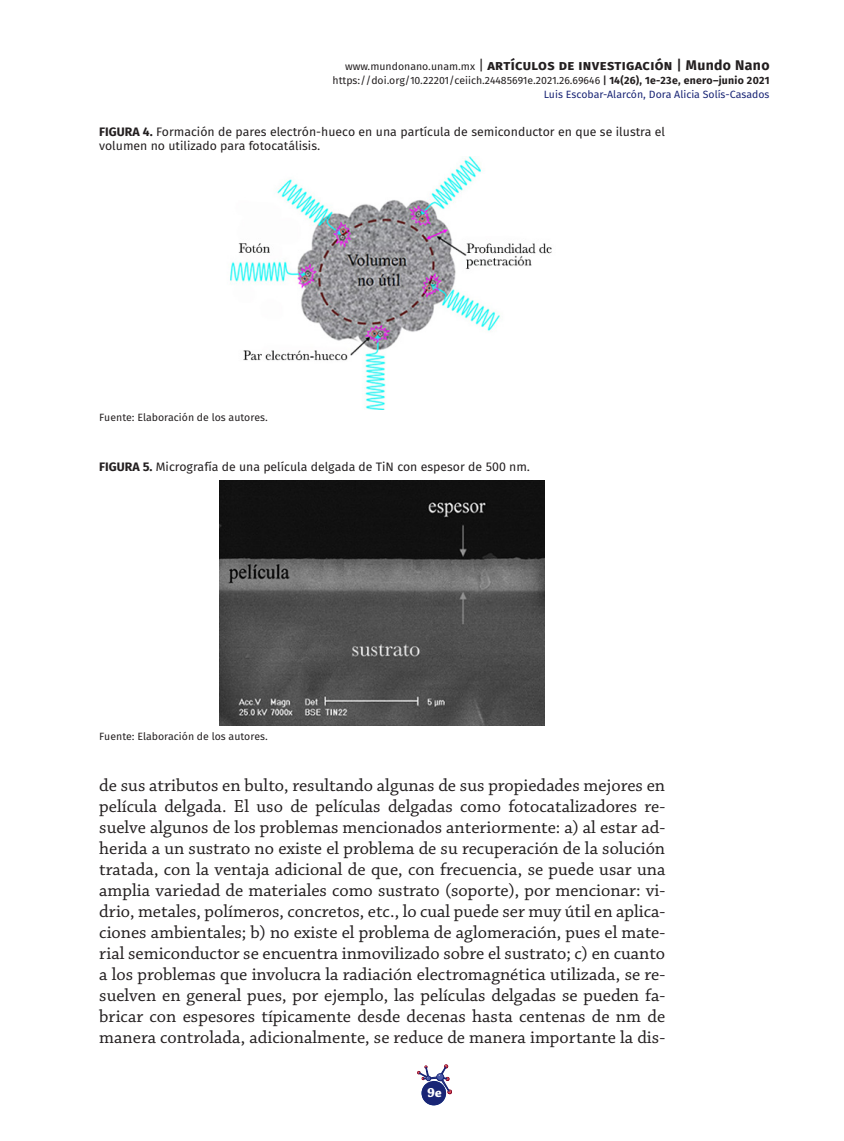
<style>
.page{position:relative;width:844px;height:1141px;background:#fff}
.page>*{position:absolute;margin:0;border:0;box-sizing:border-box;transform-origin:0 0}
.Body_Text{font:18.38px/21px "Chaparral Pro";color:#231f20;text-align:justify}
.t1{font:700 14px "Fira Sans OT";letter-spacing:.025em;color:#231f20}
.t2{font:700 14px "Chaparral Pro";color:#fff}
.Pie_Figura{font:12.25px/14px "Fira Sans OT";color:#231f20}
.Tabla{font:10.5px/14px "Fira Sans OT";color:#231f20;text-align:right}
.s1{font-weight:400;font-size:10.5px}
.s2{font-weight:400}
.s3{font-family:"Fira Sans OT Medium";font-weight:400}
.s4{font-family:"Fira Sans OT Medium"}
.s5{font-weight:700}
.s6{color:#192575}
</style>
<div class="page">
<svg style="left:417px;top:1065px;width:34px;height:40px"></svg>
<div style="left:421px;top:1081px;width:25px;height:24px;background:#192575;border-radius:50%"></div>
<img style="left:220px;top:481px;width:324px;height:244px">
<img style="left:230px;top:156px;width:322px;height:253px">
<p class="t1" style="left:345px;top:55px;width:426px"><span class="s1">www.mundonano.unam.mx</span> <span class="s2">|</span> artículos de investigación <span class="s3">|</span> Mundo Nano</p>
<p class="Tabla" style="left:332px;top:74px;width:438px">https://doi.org/10.22201/ceiich.24485691e.2021.26.69646 <span class="s4">|</span> <span class="s5">14(26), 1e-23e, enero–junio 2021<br></span><span class="s6">Luis Escobar-Alarcón, Dora Alicia Solís-Casados</span></p>
<p class="Pie_Figura" style="left:99px;top:125px;width:567px"><span class="s5">FIGURA 4.</span> Formación de pares electrón-hueco en una partícula de semiconductor en que se ilustra el volumen no utilizado para fotocatálisis.</p>
<p class="Tabla" style="left:99px;top:411px;width:170px">Fuente: Elaboración de los autores.</p>
<p class="Pie_Figura" style="left:99px;top:461px;width:432px"><span class="s5">FIGURA 5.</span> Micrografía de una película delgada de TiN con espesor de 500 nm.</p>
<p class="Tabla" style="left:99px;top:730px;width:170px">Fuente: Elaboración de los autores.</p>
<p class="Body_Text" style="left:99px;top:775px;width:567px">de sus atributos en bulto, resultando algunas de sus propiedades mejores en película delgada. El uso de películas delgadas como fotocatalizadores re&shy;suelve algunos de los problemas mencionados anteriormente: a) al estar ad&shy;herida a un sustrato no existe el problema de su recuperación de la solución tratada, con la ventaja adicional de que, con frecuencia, se puede usar una amplia variedad de materiales como sustrato (soporte), por mencionar: vi&shy;drio, metales, polímeros, concretos, etc., lo cual puede ser muy útil en aplica&shy;ciones ambientales; b) no existe el problema de aglomeración, pues el mate&shy;rial semiconductor se encuentra inmovilizado sobre el sustrato; c) en cuanto a los problemas que involucra la radiación electromagnética utilizada, se re&shy;suelven en general pues, por ejemplo, las películas delgadas se pueden fa&shy;bricar con espesores típicamente desde decenas hasta centenas de nm de manera controlada, adicionalmente, se reduce de manera importante la dis-</p>
<p class="t2" style="left:427px;top:1085px;width:16px">9e</p>
</div>
